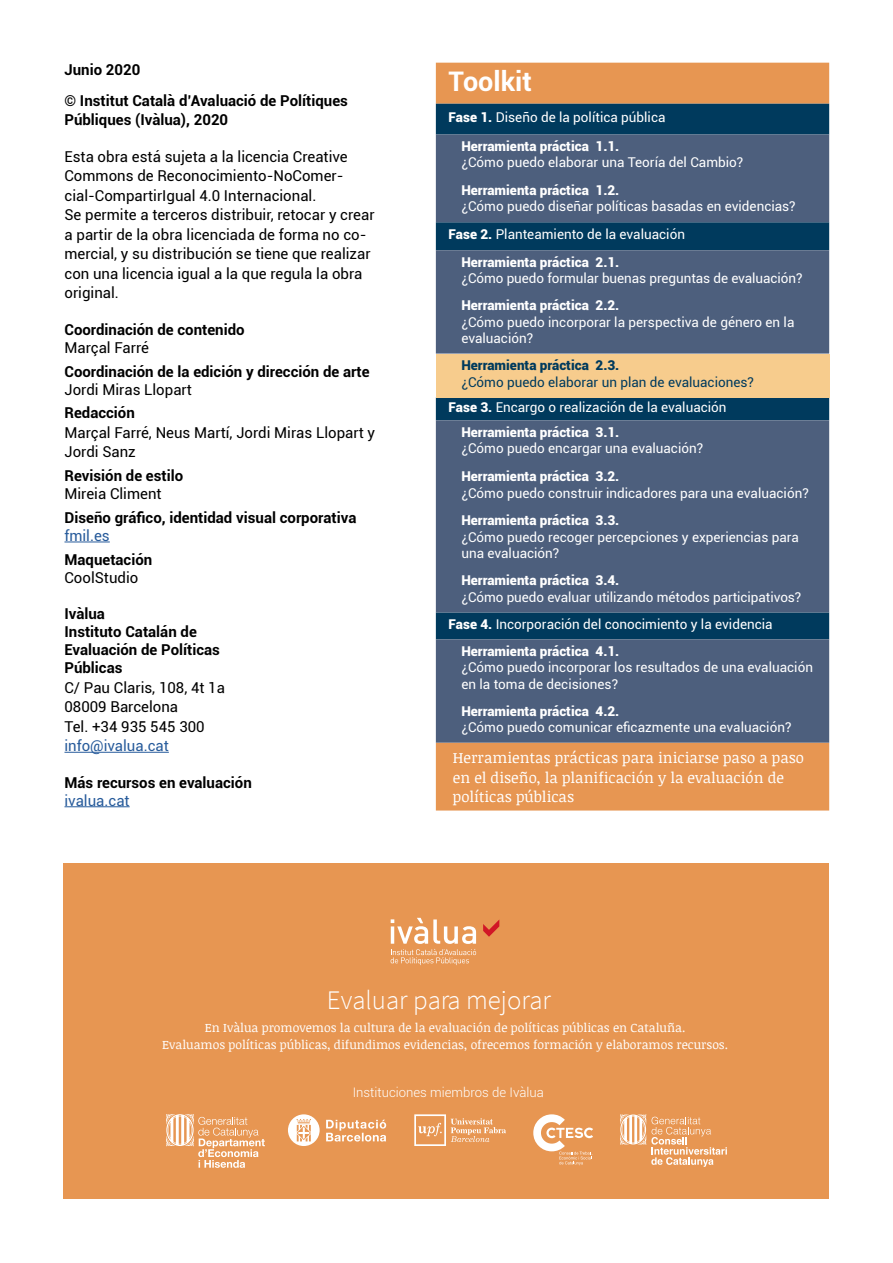
<style>
.page{position:relative;width:893px;height:1263px;background:#fff}
.page>*{position:absolute;margin:0;border:0;box-sizing:border-box;transform-origin:0 0}
.t1{font:700 27px "Roboto";color:#fff}
.t2{font:300 26.85px "Source Sans Pro";color:#fff}
.t3{font:15px/19.5px "Roboto";color:#000}
.t4{font:700 15px/18px "Roboto";color:#000}
.t5{font:15px/19.5px "Noticia Text";color:#fff}
.t6{font:15px "Roboto";color:#275b9b}
.t7{font:13.5px/16.5px "Roboto";color:#fff}
.t8{font:900 13.5px/28.8px "Roboto";color:#fff}
.t9{font:13.5px "Roboto";color:#003a5d}
.t10{font:900 13.5px "Roboto";color:#003a5d}
.t11{font:300 13.2px "Roboto";color:#fff}
.t12{font:12.3px/16.4px "Noticia Text";color:#fff;text-align:center}
.s1{font-weight:400}
.s2{font-weight:900}
</style>
<div class="page">
<hr style="left:64px;top:542px;width:46px;height:1px;background:#275b9b">
<hr style="left:64px;top:752px;width:105px;height:1px;background:#275b9b">
<hr style="left:64px;top:806px;width:66px;height:1px;background:#275b9b">
<div style="left:436px;top:63px;width:393px;height:747px;background:#e79652"></div>
<div style="left:436px;top:104px;width:393px;height:31px;background:#003a5d"></div>
<svg style="left:436px;top:135px;width:393px;height:608px;fill:#4d5f7d"></svg>
<div style="left:436px;top:354px;width:393px;height:43px;background:#f7cc8d"></div>
<div style="left:64px;top:863px;width:765px;height:336px;background:#e79652"></div>
<svg style="left:326px;top:1120px;width:60px;height:21px"></svg>
<svg style="left:288px;top:1114px;width:32px;height:32px"></svg>
<svg style="left:414px;top:1114px;width:92px;height:32px"></svg>
<svg style="left:533px;top:1114px;width:60px;height:51px"></svg>
<svg style="left:620px;top:1114px;width:107px;height:53px"></svg>
<svg style="left:166px;top:1114px;width:99px;height:54px"></svg>
<svg style="left:483px;top:920px;width:16px;height:17px"></svg>
<svg style="left:391px;top:918px;width:85px;height:47px"></svg>
<p class="t4" style="left:64px;top:54px;width:285px;line-height:30.8px">Junio 2020<br>© Institut Català d’Avaluació de Polítiques</p>
<p class="t4" style="left:64px;top:110px;width:165px">Públiques (Ivàlua), 2020</p>
<p class="t3" style="left:64px;top:146px;width:312px">Esta obra está sujeta a la licencia Creative Commons de Reconocimiento-NoComer&shy;cial-CompartirIgual 4.0 Internacional.<br>Se permite a terceros distribuir, retocar y crear a partir de la obra licenciada de forma no co&shy;mercial, y su distribución se tiene que realizar con una licencia igual a la que regula la obra original.</p>
<p class="t4" style="left:64px;top:320px;width:182px">Coordinación de contenido</p>
<p class="t3" style="left:64px;top:337px;width:86px">Marçal Farré</p>
<p class="t4" style="left:64px;top:362px;width:307px">Coordinación de la edición y dirección de arte</p>
<p class="t3" style="left:64px;top:379px;width:129px">Jordi Miras Llopart</p>
<p class="t4" style="left:64px;top:403px;width:72px">Redacción</p>
<p class="t3" style="left:64px;top:422px;width:312px">Marçal Farré, Neus Martí, Jordi Miras Llopart y<br>Jordi Sanz</p>
<p class="t4" style="left:64px;top:466px;width:120px">Revisión de estilo</p>
<p class="t3" style="left:64px;top:483px;width:99px">Mireia Climent</p>
<p class="t4" style="left:64px;top:508px;width:293px">Diseño gráfico, identidad visual corporativa</p>
<p class="t6" style="left:64px;top:525px;width:47px">fmil.es</p>
<p class="t4" style="left:64px;top:550px;width:89px">Maquetación</p>
<p class="t3" style="left:64px;top:567px;width:75px">CoolStudio</p>
<p class="t4" style="left:64px;top:604px;width:157px">Ivàlua<br>Instituto Catalán de<br>Evaluación de Políticas<br>Públicas</p>
<p class="t3" style="left:64px;top:677px;width:162px">C/ Pau Claris, 108, 4t 1a<br>08009 Barcelona<br>Tel. +34 935 545 300</p>
<p class="t6" style="left:64px;top:735px;width:106px">info@ivalua.cat</p>
<p class="t4" style="left:64px;top:773px;width:189px">Más recursos en evaluación</p>
<p class="t6" style="left:64px;top:790px;width:67px">ivalua.cat</p>
<h1 class="t1" style="left:449px;top:63px;width:85px">Toolkit</h1>
<p class="t8" style="left:461px;top:102px;width:206px;text-indent:-13px">Fase 1. <span class="s1">Diseño de la política pública<br></span>Herramienta práctica 1.1.</p>
<p class="t7" style="left:461px;top:154px;width:283px">¿Cómo puedo elaborar una Teoría del Cambio?</p>
<p class="t8" style="left:461px;top:175px;width:159px">Herramienta práctica 1.2.</p>
<p class="t7" style="left:461px;top:198px;width:336px">¿Cómo puedo diseñar políticas basadas en evidencias?</p>
<p class="t7" style="left:449px;top:226px;width:238px"><span class="s2">Fase 2.</span> Planteamiento de la evaluación</p>
<p class="t8" style="left:461px;top:247px;width:159px">Herramienta práctica 2.1.</p>
<p class="t7" style="left:461px;top:270px;width:343px">¿Cómo puedo formular buenas preguntas de evaluación?</p>
<p class="t8" style="left:461px;top:290px;width:159px">Herramienta práctica 2.2.</p>
<p class="t7" style="left:461px;top:313px;width:334px">¿Cómo puedo incorporar la perspectiva de género en la evaluación?</p>
<p class="t10" style="left:461px;top:356px;width:159px">Herramienta práctica 2.3.</p>
<p class="t9" style="left:461px;top:372px;width:294px">¿Cómo puedo elaborar un plan de evaluaciones?</p>
<p class="t7" style="left:449px;top:398px;width:279px"><span class="s2">Fase 3.</span> Encargo o realización de la evaluación</p>
<p class="t8" style="left:461px;top:417px;width:159px">Herramienta práctica 3.1.</p>
<p class="t7" style="left:461px;top:440px;width:243px">¿Cómo puedo encargar una evaluación?</p>
<p class="t8" style="left:461px;top:461px;width:159px">Herramienta práctica 3.2.</p>
<p class="t7" style="left:461px;top:484px;width:349px">¿Cómo puedo construir indicadores para una evaluación?</p>
<p class="t8" style="left:461px;top:506px;width:159px">Herramienta práctica 3.3.</p>
<p class="t7" style="left:461px;top:528px;width:339px">¿Cómo puedo recoger percepciones y experiencias para una evaluación?</p>
<p class="t8" style="left:461px;top:566px;width:159px">Herramienta práctica 3.4.</p>
<p class="t7" style="left:461px;top:588px;width:341px">¿Cómo puedo evaluar utilizando métodos participativos?</p>
<p class="t7" style="left:449px;top:615px;width:326px"><span class="s2">Fase 4.</span> Incorporación del conocimiento y la evidencia</p>
<p class="t8" style="left:461px;top:636px;width:159px">Herramienta práctica 4.1.</p>
<p class="t7" style="left:461px;top:659px;width:353px">¿Cómo puedo incorporar los resultados de una evaluación en la toma de decisiones?</p>
<p class="t8" style="left:461px;top:696px;width:159px">Herramienta práctica 4.2.</p>
<p class="t7" style="left:461px;top:718px;width:332px">¿Cómo puedo comunicar eficazmente una evaluación?</p>
<p class="t5" style="left:453px;top:747px;width:353px">Herramientas prácticas para iniciarse paso a paso en el diseño, la planificación y la evaluación de políticas públicas</p>
<h2 class="t2" style="left:327px;top:984px;width:226px">Evaluar para mejorar</h2>
<p class="t12" style="left:162px;top:1019px;width:568px">En Ivàlua promovemos la cultura de la evaluación de políticas públicas en Cataluña.<br>Evaluamos políticas públicas, difundimos evidencias, ofrecemos formación y elaboramos recursos.</p>
<p class="t11" style="left:353px;top:1083px;width:193px">Instituciones miembros de Ivàlua</p>
</div>
